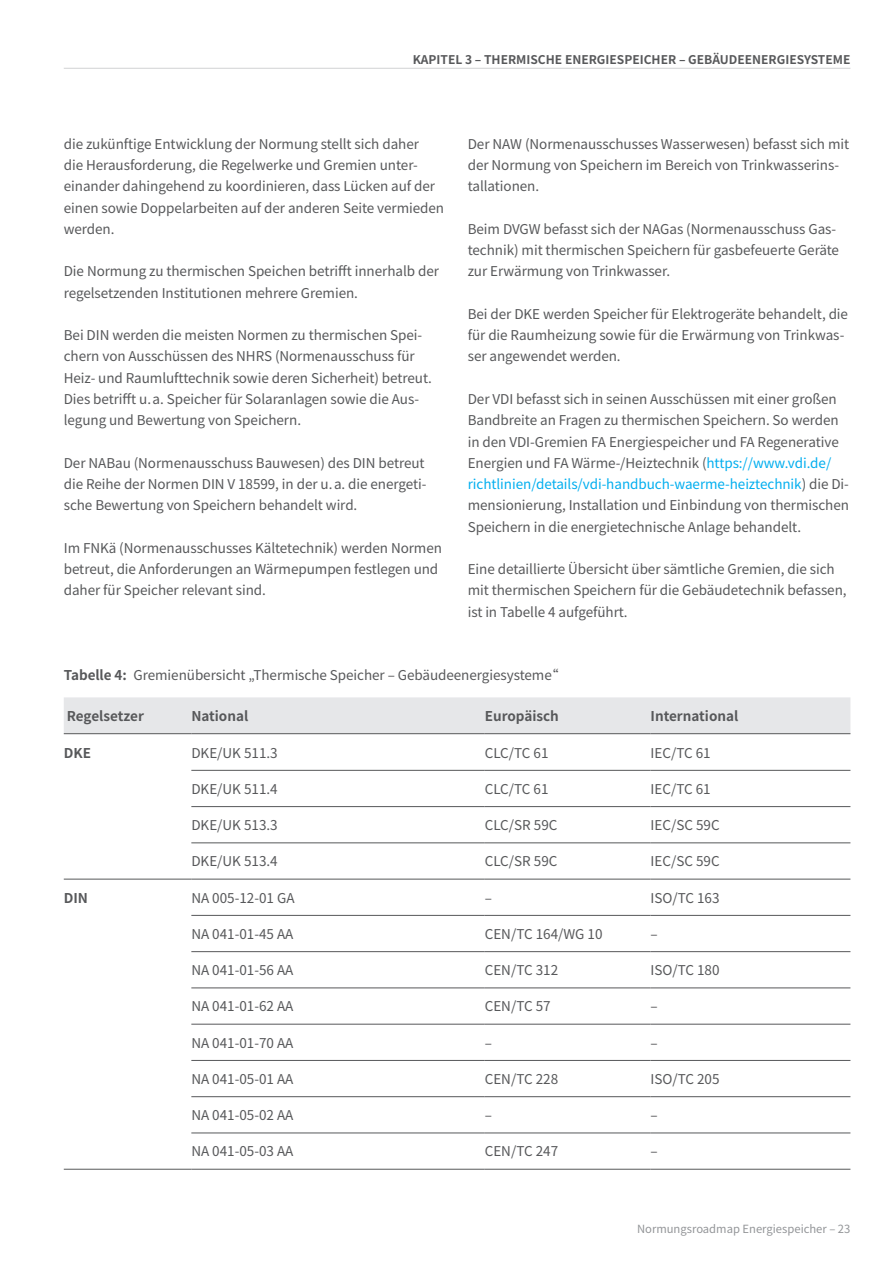
<style>
.page{position:relative;width:893px;height:1263px;background:#fff}
.page>*{position:absolute;margin:0;border:0;box-sizing:border-box;transform-origin:0 0}
._06_Fließtext{font:13.5px/21.3px "Noto Sans TC";letter-spacing:-.005em;color:#57585a}
._06_Fließtext_in_Tab{font:13.5px "Noto Sans TC";color:#57585a}
._06_Fließtext_Bold_i{font:700 13.5px "Noto Sans TC";color:#57585a}
.t1{font:700 12px "Noto Sans TC";color:#57585a}
.t2{font:11.25px "Noto Sans TC";color:#939598}
.s1{color:#00aeef}
.s2{font-weight:700}
</style>
<div class="page">
<div style="left:64px;top:697px;width:786px;height:36px;background:#e6e7e9"></div>
<hr style="left:191px;top:770px;width:294px;height:1px;background:#57585a">
<hr style="left:485px;top:770px;width:166px;height:1px;background:#57585a">
<hr style="left:651px;top:770px;width:199px;height:1px;background:#57585a">
<hr style="left:191px;top:806px;width:294px;height:1px;background:#57585a">
<hr style="left:485px;top:806px;width:166px;height:1px;background:#57585a">
<hr style="left:651px;top:806px;width:199px;height:1px;background:#57585a">
<hr style="left:191px;top:842px;width:294px;height:1px;background:#57585a">
<hr style="left:485px;top:842px;width:166px;height:1px;background:#57585a">
<hr style="left:651px;top:842px;width:199px;height:1px;background:#57585a">
<hr style="left:191px;top:879px;width:294px;height:1px;background:#57585a">
<hr style="left:485px;top:879px;width:166px;height:1px;background:#57585a">
<hr style="left:651px;top:879px;width:199px;height:1px;background:#57585a">
<hr style="left:191px;top:915px;width:294px;height:1px;background:#57585a">
<hr style="left:485px;top:915px;width:166px;height:1px;background:#57585a">
<hr style="left:651px;top:915px;width:199px;height:1px;background:#57585a">
<hr style="left:191px;top:951px;width:294px;height:1px;background:#57585a">
<hr style="left:485px;top:951px;width:166px;height:1px;background:#57585a">
<hr style="left:651px;top:951px;width:199px;height:1px;background:#57585a">
<hr style="left:191px;top:987px;width:294px;height:1px;background:#57585a">
<hr style="left:485px;top:987px;width:166px;height:1px;background:#57585a">
<hr style="left:651px;top:987px;width:199px;height:1px;background:#57585a">
<hr style="left:191px;top:1024px;width:294px;height:1px;background:#57585a">
<hr style="left:485px;top:1024px;width:166px;height:1px;background:#57585a">
<hr style="left:651px;top:1024px;width:199px;height:1px;background:#57585a">
<hr style="left:191px;top:1060px;width:294px;height:1px;background:#57585a">
<hr style="left:485px;top:1060px;width:166px;height:1px;background:#57585a">
<hr style="left:651px;top:1060px;width:199px;height:1px;background:#57585a">
<hr style="left:191px;top:1096px;width:294px;height:1px;background:#57585a">
<hr style="left:485px;top:1096px;width:166px;height:1px;background:#57585a">
<hr style="left:651px;top:1096px;width:199px;height:1px;background:#57585a">
<hr style="left:191px;top:1132px;width:294px;height:1px;background:#57585a">
<hr style="left:485px;top:1132px;width:166px;height:1px;background:#57585a">
<hr style="left:651px;top:1132px;width:199px;height:1px;background:#57585a">
<hr style="left:191px;top:1169px;width:294px;height:1px;background:#57585a">
<hr style="left:485px;top:1169px;width:166px;height:1px;background:#57585a">
<hr style="left:651px;top:1169px;width:199px;height:1px;background:#57585a">
<hr style="left:64px;top:733px;width:127px;height:1px;background:#57585a">
<hr style="left:191px;top:733px;width:294px;height:1px;background:#57585a">
<hr style="left:485px;top:733px;width:166px;height:1px;background:#57585a">
<hr style="left:651px;top:733px;width:199px;height:1px;background:#57585a">
<hr style="left:64px;top:879px;width:127px;height:1px;background:#57585a">
<hr style="left:64px;top:1169px;width:127px;height:1px;background:#57585a">
<hr style="left:64px;top:68px;width:786px;height:1px;background:#d1d2d4">
<p class="t1" style="left:413px;top:53px;width:88px">KAPITEL 3 – THERMISCHE</p>
<p class="t1" style="left:565px;top:53px;width:16px">ENERGIESPEICHER</p>
<p class="t1" style="left:679px;top:53px;width:50px">– GEBÄUDEENERGIES</p>
<p class="t1" style="left:804px;top:53px;width:16px">YSTEME</p>
<p class="_06_Fließtext" style="left:64px;top:134px;width:382px">die zukünftige Entwicklung der Normung stellt sich daher<br>die Herausforderung, die Regelwerke und Gremien unter&shy;einander dahingehend zu koordinieren, dass Lücken auf der einen sowie Doppelarbeiten auf der anderen Seite vermieden werden.</p>
<p class="_06_Fließtext" style="left:64px;top:261px;width:377px">Die Normung zu thermischen Speichen betrifft innerhalb der regelsetzenden Institutionen mehrere Gremien.</p>
<p class="_06_Fließtext" style="left:64px;top:325px;width:370px">Bei DIN werden die meisten Normen zu thermischen Spei&shy;chern von Ausschüssen des NHRS (Normenausschuss für Heiz- und Raumlufttechnik sowie deren Sicherheit) betreut.<br>Dies betrifft u.a. Speicher für Solaranlagen sowie die Aus&shy;legung und Bewertung von Speichern.</p>
<p class="_06_Fließtext" style="left:64px;top:452px;width:364px">Der NABau (Normenausschuss Bauwesen) des DIN betreut die Reihe der Normen DIN V 18599, in der u.a. die energeti&shy;sche Bewertung von Speichern behandelt wird.</p>
<p class="_06_Fließtext" style="left:64px;top:537px;width:380px">Im FNKä (Normenausschusses Kältetechnik) werden Normen betreut, die Anforderungen an Wärmepumpen festlegen und daher für Speicher relevant sind.</p>
<p class="_06_Fließtext" style="left:468px;top:134px;width:383px">Der NAW (Normenausschusses Wasserwesen) befasst sich mit der Normung von Speichern im Bereich von Trinkwasserins&shy;tallationen.</p>
<p class="_06_Fließtext" style="left:468px;top:219px;width:373px">Beim DVGW befasst sich der NAGas (Normenausschuss Gas&shy;technik) mit thermischen Speichern für gasbefeuerte Geräte zur Erwärmung von Trinkwasser.</p>
<p class="_06_Fließtext" style="left:468px;top:304px;width:382px">Bei der DKE werden Speicher für Elektrogeräte behandelt, die für die Raumheizung sowie für die Erwärmung von Trinkwas&shy;ser angewendet werden.</p>
<p class="_06_Fließtext" style="left:468px;top:389px;width:383px">Der VDI befasst sich in seinen Ausschüssen mit einer großen Bandbreite an Fragen zu thermischen Speichern. So werden in den VDI-Gremien FA Energiespeicher und FA Regenerative Energien und FA Wärme-/Heiztechnik (<span class="s1">https://www.vdi.de/ richtlinien/details/vdi-handbuch-waerme-heiztechnik</span>) die Di&shy;mensionierung, Installation und Einbindung von thermischen Speichern in die energietechnische Anlage behandelt.</p>
<p class="_06_Fließtext" style="left:468px;top:559px;width:380px">Eine detaillierte Übersicht über sämtliche Gremien, die sich mit thermischen Speichern für die Gebäudetechnik befassen, ist in Tabelle 4 aufgeführt.</p>
<p class="_06_Fließtext" style="left:64px;top:665px;width:496px"><span class="s2">TABELLE 4:</span> Gremienübersicht „Thermische Speicher – Gebäudeenergiesysteme“</p>
<p class="_06_Fließtext_Bold_i" style="left:67px;top:708px;width:79px">REGELSETZER</p>
<p class="_06_Fließtext_Bold_i" style="left:191px;top:708px;width:58px">NATIONAL</p>
<p class="_06_Fließtext_Bold_i" style="left:485px;top:708px;width:76px">EUROPÄISCH</p>
<p class="_06_Fließtext_Bold_i" style="left:651px;top:708px;width:89px">INTERNATIONAL</p>
<p class="_06_Fließtext_Bold_i" style="left:64px;top:745px;width:29px">DKE</p>
<p class="_06_Fließtext_in_Tab" style="left:191px;top:745px;width:88px">DKE/UK 511.3</p>
<p class="_06_Fließtext_in_Tab" style="left:485px;top:745px;width:65px">CLC/TC 61</p>
<p class="_06_Fließtext_in_Tab" style="left:651px;top:745px;width:62px">IEC/TC 61</p>
<p class="_06_Fließtext_in_Tab" style="left:191px;top:781px;width:88px">DKE/UK 511.4</p>
<p class="_06_Fließtext_in_Tab" style="left:485px;top:781px;width:65px">CLC/TC 61</p>
<p class="_06_Fließtext_in_Tab" style="left:651px;top:781px;width:62px">IEC/TC 61</p>
<p class="_06_Fließtext_in_Tab" style="left:191px;top:817px;width:88px">DKE/UK 513.3</p>
<p class="_06_Fließtext_in_Tab" style="left:485px;top:817px;width:74px">CLC/SR 59C</p>
<p class="_06_Fließtext_in_Tab" style="left:651px;top:817px;width:71px">IEC/SC 59C</p>
<p class="_06_Fließtext_in_Tab" style="left:191px;top:854px;width:88px">DKE/UK 513.4</p>
<p class="_06_Fließtext_in_Tab" style="left:485px;top:854px;width:74px">CLC/SR 59C</p>
<p class="_06_Fließtext_in_Tab" style="left:651px;top:854px;width:71px">IEC/SC 59C</p>
<p class="_06_Fließtext_Bold_i" style="left:64px;top:890px;width:26px">DIN</p>
<p class="_06_Fließtext_in_Tab" style="left:191px;top:890px;width:105px">NA 005-12-01 GA</p>
<p class="_06_Fließtext_in_Tab" style="left:485px;top:890px;width:9px">–</p>
<p class="_06_Fließtext_in_Tab" style="left:651px;top:890px;width:70px">ISO/TC 163</p>
<p class="_06_Fließtext_in_Tab" style="left:191px;top:926px;width:104px">NA 041-01-45 AA</p>
<p class="_06_Fließtext_in_Tab" style="left:485px;top:926px;width:119px">CEN/TC 164/WG 10</p>
<p class="_06_Fließtext_in_Tab" style="left:651px;top:926px;width:9px">–</p>
<p class="_06_Fließtext_in_Tab" style="left:191px;top:962px;width:104px">NA 041-01-56 AA</p>
<p class="_06_Fließtext_in_Tab" style="left:485px;top:962px;width:75px">CEN/TC 312</p>
<p class="_06_Fließtext_in_Tab" style="left:651px;top:962px;width:70px">ISO/TC 180</p>
<p class="_06_Fließtext_in_Tab" style="left:191px;top:999px;width:104px">NA 041-01-62 AA</p>
<p class="_06_Fließtext_in_Tab" style="left:485px;top:999px;width:67px">CEN/TC 57</p>
<p class="_06_Fließtext_in_Tab" style="left:651px;top:999px;width:9px">–</p>
<p class="_06_Fließtext_in_Tab" style="left:191px;top:1035px;width:104px">NA 041-01-70 AA</p>
<p class="_06_Fließtext_in_Tab" style="left:485px;top:1035px;width:9px">–</p>
<p class="_06_Fließtext_in_Tab" style="left:651px;top:1035px;width:9px">–</p>
<p class="_06_Fließtext_in_Tab" style="left:191px;top:1071px;width:104px">NA 041-05-01 AA</p>
<p class="_06_Fließtext_in_Tab" style="left:485px;top:1071px;width:75px">CEN/TC 228</p>
<p class="_06_Fließtext_in_Tab" style="left:651px;top:1071px;width:70px">ISO/TC 205</p>
<p class="_06_Fließtext_in_Tab" style="left:191px;top:1108px;width:104px">NA 041-05-02 AA</p>
<p class="_06_Fließtext_in_Tab" style="left:485px;top:1108px;width:9px">–</p>
<p class="_06_Fließtext_in_Tab" style="left:651px;top:1108px;width:9px">–</p>
<p class="_06_Fließtext_in_Tab" style="left:191px;top:1144px;width:104px">NA 041-05-03 AA</p>
<p class="_06_Fließtext_in_Tab" style="left:485px;top:1144px;width:75px">CEN/TC 247</p>
<p class="_06_Fließtext_in_Tab" style="left:651px;top:1144px;width:9px">–</p>
<p class="t2" style="left:637px;top:1223px;width:215px">Normungsroadmap Energiespeicher – 23</p>
</div>
